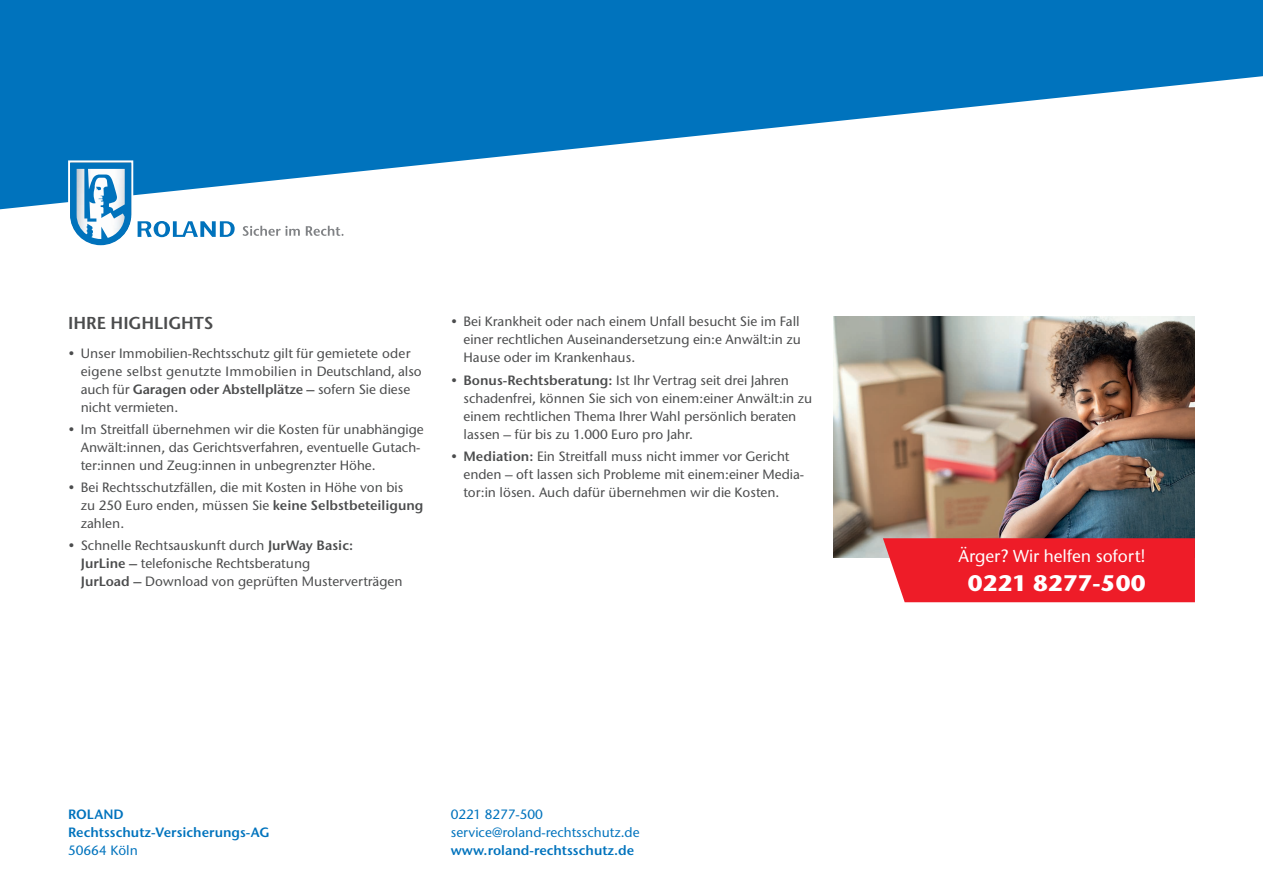
<style>
.page{position:relative;width:1263px;height:893px;background:#fff}
.page>*{position:absolute;margin:0;border:0;box-sizing:border-box;transform-origin:0 0}
._07_Störertext_Fett{font:700 22.5px "Stone Sans ITC Std";color:#fff}
._07_Störertext_Klein{font:500 17.25px "Stone Sans ITC Std";color:#fff}
._03_Copyhead{font:600 17.25px "Stone Sans ITC Std";color:#4b4c4d}
.t1{font:500 13.5px/18px "Stone Sans ITC Std";color:#4b4c4d}
._10_Adresse{font:600 13.5px "Stone Sans ITC Std";color:#0073bd}
._10_Adresse-2{font:500 13.5px "Stone Sans ITC Std";color:#0073bd}
.s1{font-weight:600}
</style>
<div class="page">
<img style="left:833px;top:316px;width:362px;height:242px">
<svg style="left:0;top:0;width:1263px;height:209px;fill:#0073bd"></svg>
<svg style="left:242px;top:226px;width:102px;height:10px"></svg>
<svg style="left:68px;top:160px;width:167px;height:86px"></svg>
<div style="left:883px;top:538px;width:312px;height:64px;background:#ee1c28"></div>
<p class="_03_Copyhead" style="left:68px;top:312px;width:147px">IHRE HIGHLIGHTS</p>
<p class="t1" style="left:81px;top:344px;width:342px;text-indent:-13px">• Unser Immobilien-Rechtsschutz gilt für gemietete oder eigene selbst genutzte Immobilien in Deutschland, also auch für <span class="s1">Garagen oder Abstellplätze –</span> sofern Sie diese nicht vermieten.</p>
<p class="t1" style="left:81px;top:420px;width:344px;text-indent:-13px">• Im Streitfall übernehmen wir die Kosten für unabhängige<br>Anwält:innen, das Gerichtsverfahren, eventuelle Gutach&shy;ter:innen und Zeug:innen in unbegrenzter Höhe.</p>
<p class="t1" style="left:81px;top:478px;width:344px;text-indent:-13px">• Bei Rechtsschutzfällen, die mit Kosten in Höhe von bis<br>zu 250 Euro enden, müssen Sie <span class="s1">keine Selbstbeteiligung </span>zahlen.</p>
<p class="t1" style="left:81px;top:536px;width:323px;text-indent:-13px">• Schnelle Rechtsauskunft durch <span class="s1">JurWay Basic:<br>JurLine –</span> telefonische Rechtsberatung<br><span class="s1">JurLoad –</span> Download von geprüften Musterverträgen</p>
<p class="t1" style="left:463px;top:312px;width:339px;text-align:justify;text-indent:-13px">• Bei Krankheit oder nach einem Unfall besucht Sie im Fall einer rechtlichen Auseinandersetzung ein:e Anwält:in zu Hause oder im Krankenhaus.</p>
<p class="t1" style="left:463px;top:371px;width:350px;text-indent:-13px">• <span class="s1">Bonus-Rechtsberatung:</span> Ist Ihr Vertrag seit drei Jahren schadenfrei, können Sie sich von einem:einer Anwält:in zu einem rechtlichen Thema Ihrer Wahl persönlich beraten lassen – für bis zu 1.000 Euro pro Jahr.</p>
<p class="t1" style="left:463px;top:447px;width:342px;text-indent:-13px">• <span class="s1">Mediation:</span> Ein Streitfall muss nicht immer vor Gericht enden – oft lassen sich Probleme mit einem:einer Media&shy;tor:in lösen. Auch dafür übernehmen wir die Kosten.</p>
<p class="_10_Adresse" style="left:68px;top:805px;width:57px">ROLAND</p>
<p class="_10_Adresse" style="left:68px;top:823px;width:203px">Rechtsschutz-Versicherungs-AG</p>
<p class="_10_Adresse-2" style="left:68px;top:842px;width:71px">50664 Köln</p>
<p class="_10_Adresse-2" style="left:451px;top:806px;width:94px">0221 8277-500</p>
<p class="_10_Adresse-2" style="left:451px;top:824px;width:190px">service@roland-rechtsschutz.de</p>
<p class="_10_Adresse" style="left:451px;top:841px;width:185px">www.roland-rechtsschutz.de</p>
<p class="_07_Störertext_Klein" style="left:958px;top:546px;width:189px">Ärger? Wir helfen sofort!</p>
<p class="_07_Störertext_Fett" style="left:968px;top:568px;width:179px">0221 8277-500</p>
</div>
